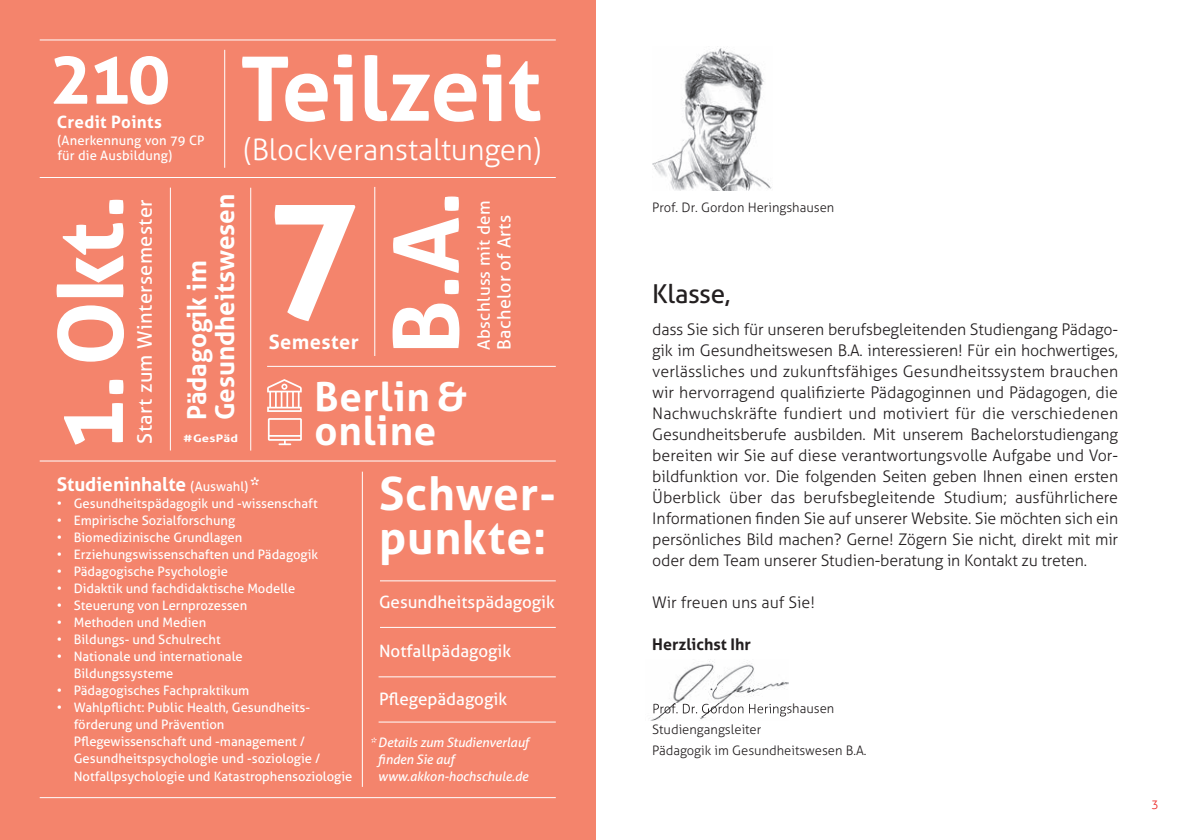
<style>
.page{position:relative;width:1191px;height:840px;background:#fff}
.page>*{position:absolute;margin:0;border:0;box-sizing:border-box;transform-origin:0 0}
.t1{font:700 160px "Aller";color:#fff}
.t2{font:700 90px "Aller";color:#fff}
.t3{font:700 89px "Aller";color:#fff}
.t4{font:700 72px "Aller";color:#fff}
.t5{font:700 46px/44px "Aller";letter-spacing:.02em;color:#fff}
.t6{font:700 40px/34px "Aller";letter-spacing:.02em;color:#fff}
.t7{font:300 29.6px "Aller";letter-spacing:-.005em;color:#fff}
.t8{font:700 26px/28px "Aller";color:#fff}
.t9{font:26px "Aller";letter-spacing:-.01em;color:#231f20}
.t10{font:20px "Aller";letter-spacing:.02em;color:#fff}
.t11{font:700 20px "Aller";letter-spacing:.02em;color:#fff}
.t12{font:700 19px "Aller";color:#fff}
.t13{font:18px "Aller";letter-spacing:.02em;color:#fff}
.t14{font:17px "Aller";color:#fff}
.t15{font:17px "Aller";letter-spacing:.02em;color:#fff}
.t16{font:700 17px "Aller";letter-spacing:.02em;color:#fff}
.t17{font:300 16px/21px "Aller";letter-spacing:-.01em;color:#231f20;text-align:justify}
.t18{font:700 16px "Aller";color:#231f20}
.t19{font:13px/17px "Aller";color:#fff}
.t20{font:300 13px/21px "Aller";color:#231f20}
.t21{font:italic 13px/17px "Aller";letter-spacing:-.01em;color:#fff}
.t22{font:300 12px "Aller";color:#ec2423}
.t23{font:700 10.4px "Aller";letter-spacing:.02em;color:#fff;scale:1.25 1}
.s1{font-weight:400;font-size:13px}
</style>
<div class="page">
<img style="left:652px;top:46px;width:120px;height:144px">
<img style="left:651px;top:660px;width:137px;height:60px">
<img style="left:653px;top:703px;width:135px;height:13px">
<div style="left:0;top:0;width:595px;height:839px;background:#f4846c"></div>
<hr style="left:40px;top:177px;width:516px;height:1px;background:#fff">
<hr style="left:40px;top:40px;width:516px;height:1px;background:#fff">
<hr style="left:40px;top:460px;width:516px;height:1px;background:#fff">
<hr style="left:374px;top:187px;width:1px;height:169px;background:#fff">
<hr style="left:267px;top:366px;width:289px;height:1px;background:#fff">
<hr style="left:170px;top:187px;width:1px;height:263px;background:#fff">
<hr style="left:224px;top:50px;width:1px;height:118px;background:#fff">
<hr style="left:250px;top:188px;width:1px;height:262px;background:#fff">
<hr style="left:378px;top:676px;width:178px;height:1px;background:#fff">
<hr style="left:378px;top:721px;width:178px;height:1px;background:#fff">
<hr style="left:362px;top:471px;width:1px;height:315px;background:#fff">
<hr style="left:40px;top:796px;width:516px;height:1px;background:#fff">
<hr style="left:380px;top:580px;width:176px;height:1px;background:#fff">
<hr style="left:380px;top:626px;width:176px;height:1px;background:#fff">
<svg style="left:267px;top:379px;width:35px;height:32px"></svg>
<svg style="left:268px;top:418px;width:34px;height:27px"></svg>
<h3 class="t3" style="left:240px;top:34px;width:303px">Teilzeit</h3>
<h3 class="t7" style="left:243px;top:132px;width:299px">(Blockveranstaltungen)</h3>
<h3 class="t4" style="left:49px;top:34px;width:122px">210</h3>
<p class="t16" style="left:57px;top:111px;width:107px">Credit Points</p>
<p class="t19" style="left:57px;top:133px;width:149px;line-height:14.8px">(Anerkennung von 79 CP für die Ausbildung)</p>
<p class="t10" style="left:133px;top:443px;width:246px;rotate:-90deg">Start zum Wintersemester</p>
<h2 class="t2" style="left:371px;top:354px;width:165px;rotate:-90deg">B.A.</h2>
<p class="t15" style="left:473px;top:349px;width:150px;rotate:-90deg">Abschluss mit dem</p>
<h3 class="t8" style="left:183px;top:420px;width:228px;rotate:-90deg">Pädagogik im<br>Gesundheitswesen</h3>
<h2 class="t2" style="left:35px;top:452px;width:260px;rotate:-90deg">1. Okt.</h2>
<h1 class="t1" style="left:265px;top:154px;width:97px">7</h1>
<p class="t13" style="left:493px;top:349px;width:136px;rotate:-90deg">Bachelor of Arts</p>
<p class="t11" style="left:269px;top:329px;width:91px">Semester</p>
<h3 class="t6" style="left:314px;top:379px;width:154px">Berlin &amp; online</h3>
<p class="t23" style="left:183px;top:432px;width:45px">#GesPäd</p>
<p class="t12" style="left:57px;top:472px;width:204px">Studieninhalte <span class="s1">(Auswahl)</span> *</p>
<p class="t19" style="left:57px;top:494px;width:262px">• Gesundheitspädagogik und -wissenschaft</p>
<p class="t19" style="left:57px;top:511px;width:180px">• Empirische Sozialforschung</p>
<p class="t19" style="left:57px;top:528px;width:187px">• Biomedizinische Grundlagen</p>
<p class="t19" style="left:57px;top:545px;width:263px">• Erziehungswissenschaften und Pädagogik</p>
<p class="t19" style="left:57px;top:562px;width:173px">• Pädagogische Psychologie</p>
<p class="t19" style="left:57px;top:579px;width:240px">• Didaktik und fachdidaktische Modelle</p>
<p class="t19" style="left:57px;top:596px;width:192px">• Steuerung von Lernprozessen</p>
<p class="t19" style="left:57px;top:613px;width:151px">• Methoden und Medien</p>
<p class="t19" style="left:57px;top:630px;width:165px">• Bildungs- und Schulrecht</p>
<p class="t19" style="left:74px;top:647px;width:170px;text-indent:-17px">• Nationale und internationale<br>Bildungssysteme</p>
<p class="t19" style="left:57px;top:681px;width:194px">• Pädagogisches Fachpraktikum</p>
<p class="t19" style="left:74px;top:698px;width:280px;text-indent:-17px">• Wahlpflicht: Public Health, Gesundheits&shy;förderung und Prävention<br>Pflegewissenschaft und -management / Gesundheitspsychologie und -soziologie / Notfallpsychologie und Katastrophensoziologie</p>
<h3 class="t5" style="left:379px;top:471px;width:179px">Schwer&shy;punkte:</h3>
<p class="t14" style="left:379px;top:591px;width:177px">Gesundheitspädagogik</p>
<p class="t14" style="left:379px;top:639px;width:134px">Notfallpädagogik</p>
<p class="t14" style="left:379px;top:687px;width:129px">Pflegepädagogik</p>
<p class="t21" style="left:378px;top:733px;width:152px;text-indent:-8px">* Details zum Studienverlauf finden Sie auf www.akkon-hochschule.de</p>
<p class="t20" style="left:652px;top:197px;width:184px">Prof. Dr. Gordon Heringshausen</p>
<h3 class="t9" style="left:652px;top:278px;width:80px">Klasse,</h3>
<p class="t17" style="left:652px;top:318px;width:467px">dass Sie sich für unseren berufsbegleitenden Studiengang Pädago&shy;gik im Gesundheitswesen B.A. interessieren! Für ein hochwertiges, verlässliches und zukunftsfähiges Gesundheitssystem brauchen wir hervorragend qualifizierte Pädagoginnen und Pädagogen, die Nachwuchskräfte fundiert und motiviert für die verschiedenen Gesundheitsberufe ausbilden. Mit unserem Bachelorstudiengang bereiten wir Sie auf diese verantwortungsvolle Aufgabe und Vor&shy;bildfunktion vor. Die folgenden Seiten geben Ihnen einen ersten Überblick über das berufsbegleitende Studium; ausführlichere Informationen finden Sie auf unserer Website. Sie möchten sich ein persönliches Bild machen? Gerne! Zögern Sie nicht, direkt mit mir oder dem Team unse rer Studien-beratung in Kontakt zu treten.</p>
<p class="t17" style="left:652px;top:591px;width:164px">Wir freuen uns auf Sie!</p>
<p class="t18" style="left:652px;top:634px;width:100px">Herzlichst Ihr</p>
<p class="t20" style="left:652px;top:718px;width:216px">Studiengangsleiter<br>Pädagogik im Gesundheitswesen B.A.</p>
<p class="t22" style="left:1151px;top:797px;width:9px">3</p>
</div>
